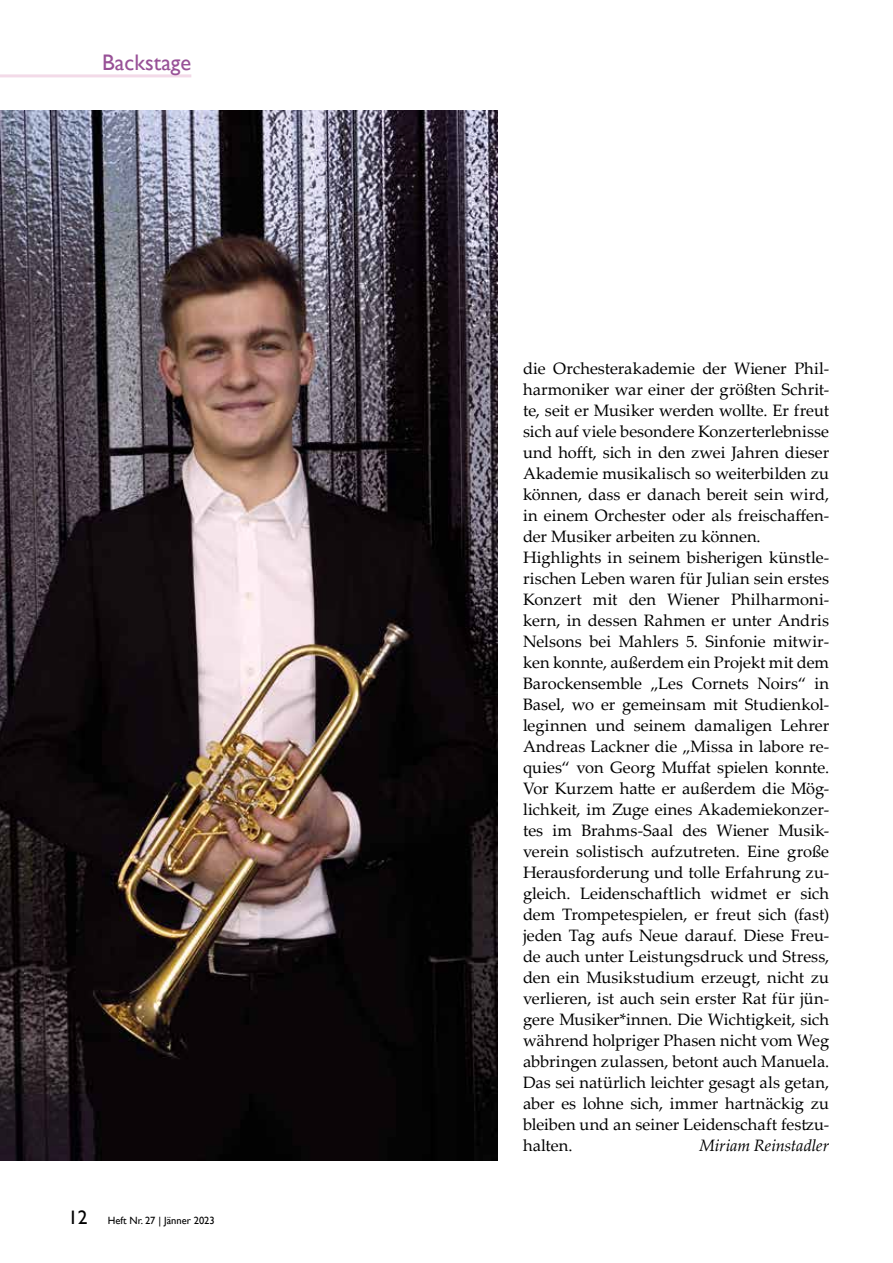
<style>
.page{position:relative;width:893px;height:1263px;background:#fff}
.page>*{position:absolute;margin:0;border:0;box-sizing:border-box;transform-origin:0 0}
.t1{font:22.5px "Gill Sans";color:#985197}
.t2{font:16.5px/21px "Palatino Linotype";color:#000}
.t3{font:italic 16.5px "Palatino Linotype";letter-spacing:-.005em;color:#000}
.t4{font:10.5px "Gill Sans";color:#000}
.s1{font-size:19.5px}
</style>
<div class="page">
<hr style="left:0;top:74px;width:191px;height:3px;background:#f3dae8">
<img style="left:0;top:111px;width:497px;height:1050px">
<h1 class="t1" style="left:102px;top:49px;width:91px">Backstage</h1>
<p class="t4" style="left:68px;top:1214px;width:148px"><span class="s1">12</span> Heft Nr. 27 | Jänner 2023</p>
<p class="t2" style="left:523px;top:357px;width:308px">die Orchesterakademie der Wiener Phil&shy;harmoniker war einer der größten Schrit&shy;te, seit er Musiker werden wollte. Er freut sich auf viele besondere Konzerterlebnisse und hofft, sich in den zwei Jahren dieser Akademie musikalisch so weiterbilden zu können, dass er danach bereit sein wird, in einem Orchester oder als freischaffen&shy;der Musiker arbeiten zu können.<br>Highlights in seinem bisherigen künstle&shy;rischen Leben waren für Julian sein erstes Konzert mit den Wiener Philharmoni&shy;kern, in dessen Rahmen er unter Andris Nelsons bei Mahlers 5. Sinfonie mitwir&shy;ken konnte, außerdem ein Projekt mit dem Barockensemble „Les Cornets Noirs“ in Basel, wo er gemeinsam mit Studienkol&shy;leginnen und seinem damaligen Lehrer Andreas Lackner die „Missa in labore re&shy;quies“ von Georg Muffat spielen konnte.<br>Vor Kurzem hatte er außerdem die Mög&shy;lichkeit, im Zuge eines Akademiekonzer&shy;tes im Brahms-Saal des Wiener Musik&shy;verein solistisch aufzutreten. Eine große Herausforderung und tolle Erfahrung zu&shy;gleich. Leidenschaftlich widmet er sich dem Trompetespielen, er freut sich (fast) jeden Tag aufs Neue darauf. Diese Freu&shy;de auch unter Leistungsdruck und Stress, den ein Musikstudium erzeugt, nicht zu verlieren, ist auch sein erster Rat für jün&shy;gere Musiker*innen. Die Wichtigkeit, sich während holpriger Phasen nicht vom Weg abbringen zulassen, betont auch Manuela.<br>Das sei natürlich leichter gesagt als getan, aber es lohne sich, immer hartnäckig zu bleiben und an seiner Leidenschaft festzu&shy;halten.</p>
<p class="t3" style="left:699px;top:1133px;width:131px">Miriam Reinstadler</p>
</div>
